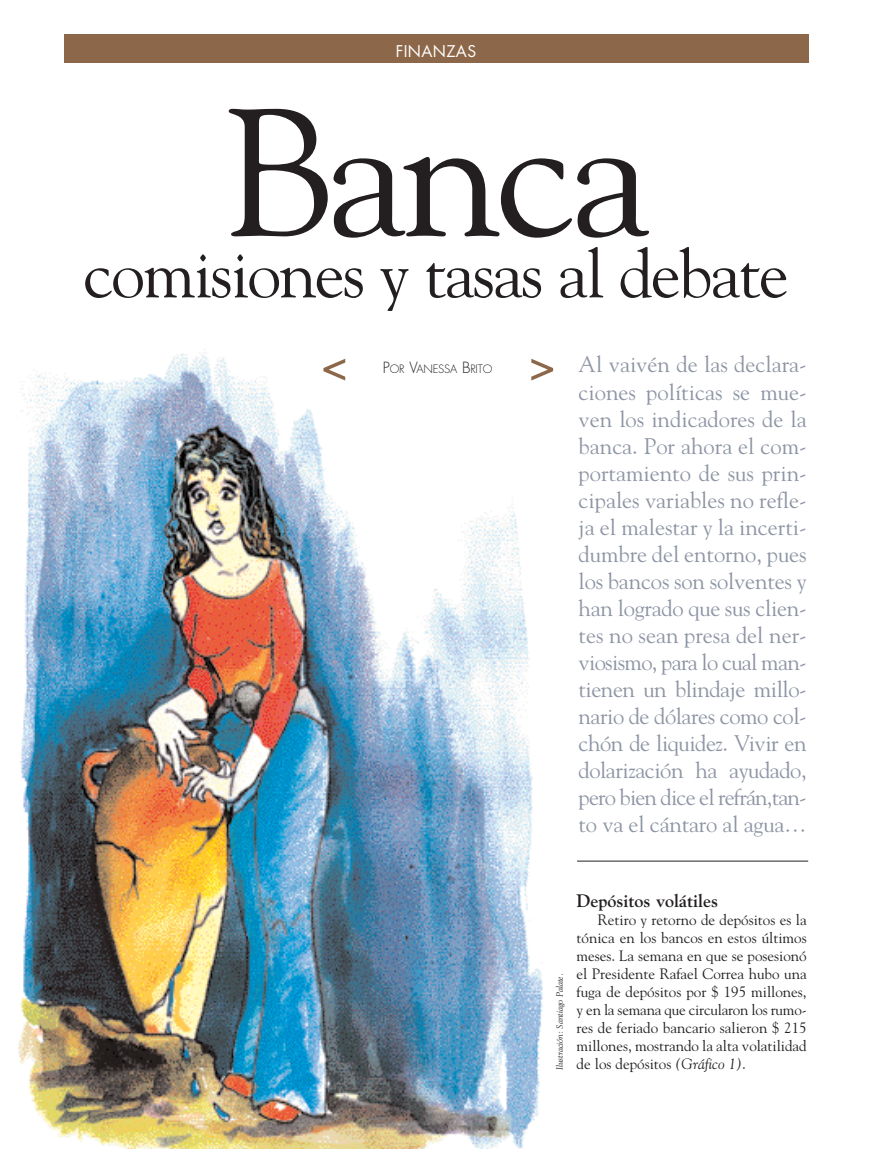
<style>
.page{position:relative;width:872px;height:1149px;background:#fff}
.page>*{position:absolute;margin:0;border:0;box-sizing:border-box;transform-origin:0 0}
.t1{font:180px "Goudy";letter-spacing:-.03em;color:#231f20}
.t2{font:67.5px "Goudy";letter-spacing:-.03em;color:#231f20}
.t3{font:22.5px/27px "Goudy";letter-spacing:-.02em;color:#8e95a4;text-align:justify}
.t4{font:700 18px "Goudy";color:#231f20}
.t5{font:15.75px "Futura";letter-spacing:.025em;color:#fff}
.t6{font:15px/18px "Goudy";color:#231f20;text-align:justify}
.t7{font:300 11.25px "Futura";letter-spacing:-.015em;color:#231f20}
.t8{font:italic 9px "Goudy";color:#231f20}
.s1{font-size:15px}
.s2{font-style:italic}
</style>
<div class="page">
<div style="left:64px;top:34px;width:744px;height:29px;background:#8c6749"></div>
<img style="left:18px;top:349px;width:525px;height:799px">
<hr style="left:577px;top:860px;width:231px;height:1px;background:#231f20">
<div style="left:322px;top:354px;width:231px;height:30px;background:#fff"></div>
<svg style="left:323px;top:359px;width:22px;height:21px"></svg>
<svg style="left:531px;top:358px;width:22px;height:22px"></svg>
<p class="t5" style="left:396px;top:44px;width:82px">FINANZAS</p>
<h1 class="t1" style="left:222px;top:68px;width:430px">Banca</h1>
<h2 class="t2" style="left:83px;top:234px;width:707px">comisiones y tasas al debate</h2>
<p class="t7" style="left:383px;top:364px;width:111px"><span class="s1">P</span>OR <span class="s1">V</span>ANESSA <span class="s1">B</span>RITO</p>
<p class="t3" style="left:578px;top:351px;width:230px">Al vaivén de las declara&shy;ciones políticas se mue&shy;ven los indicadores de la banca. Por ahora el com&shy;portamiento de sus prin&shy;cipales variables no refle&shy;ja el malestar y la incerti&shy;dumbre del entorno, pues los bancos son solventes y han logrado que sus clien&shy;tes no sean presa del ner&shy;viosismo, para lo cual man&shy;tienen un blindaje millo&shy;nario de dólares como col&shy;chón de liquidez. Vivir en dolarización ha ayudado, pero bien dice el refrán,tan&shy;to va el cántaro al agua…</p>
<p class="t8" style="left:554px;top:1069px;width:98px;rotate:-90deg">Ilustración: Santiago Palate.</p>
<p class="t4" style="left:576px;top:890px;width:143px">Depósitos volátiles</p>
<p class="t6" style="left:576px;top:910px;width:232px;text-indent:21px">Retiro y retorno de depósitos es la tónica en los bancos en estos últimos meses. La semana en que se posesionó el Presidente Rafael Correa hubo una fuga de depósitos por $ 195 millones, y en la semana que circularon los rumo&shy;res de feriado bancario salieron $ 215 millones, mostrando la alta volatilidad de los depósitos <span class="s2">(Gráfico 1)</span>.</p>
</div>
